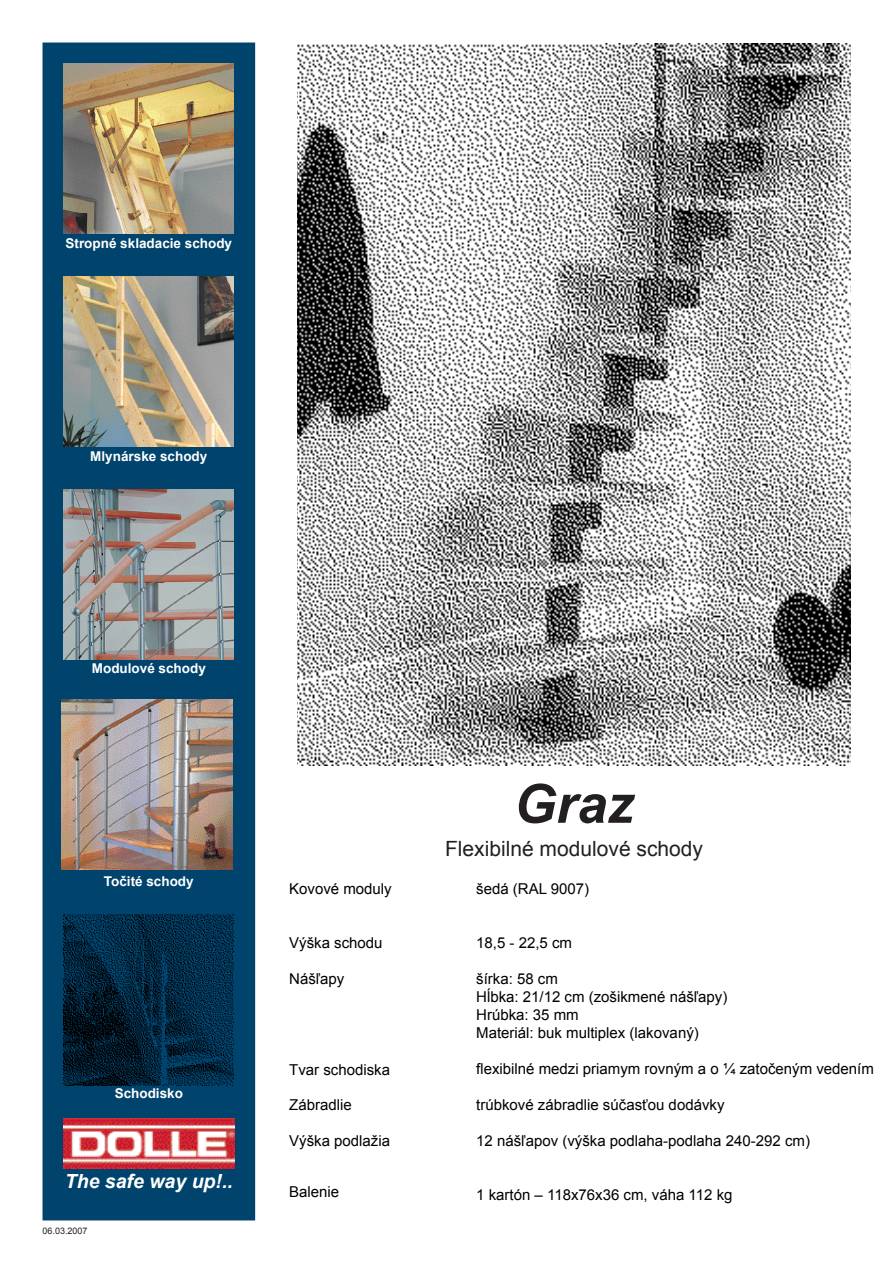
<style>
.page{position:relative;width:893px;height:1263px;background:#fff}
.page>*{position:absolute;margin:0;border:0;box-sizing:border-box;transform-origin:0 0}
.t1{font:italic 700 54px "Arial";color:#231f20}
.t2{font:21px "Arial";color:#231f20}
.t3{font:italic 700 19.5px "Arial";color:#fff}
.t4{font:15px "Arial";color:#000}
.t5{font:700 13.5px "Arial";color:#fff}
.t6{font:9px "Arial";color:#231f20}
</style>
<div class="page">
<img style="left:298px;top:43px;width:552px;height:722px">
<div style="left:43px;top:43px;width:212px;height:1177px;background:#00436d"></div>
<img style="left:64px;top:1118px;width:170px;height:50px">
<img style="left:64px;top:64px;width:170px;height:170px">
<img style="left:64px;top:276px;width:170px;height:170px">
<img style="left:62px;top:699px;width:170px;height:171px">
<img style="left:64px;top:489px;width:170px;height:170px">
<img style="left:64px;top:914px;width:169px;height:172px">
<p class="t5" style="left:66px;top:234px;width:168px">Stropné skladacie schody</p>
<p class="t5" style="left:90px;top:447px;width:119px">Mlynárske schody</p>
<p class="t5" style="left:92px;top:659px;width:116px">Modulové schody</p>
<p class="t5" style="left:104px;top:872px;width:91px">Točité schody</p>
<p class="t5" style="left:115px;top:1085px;width:70px">Schodisko</p>
<p class="t3" style="left:65px;top:1168px;width:169px">The safe way up!..</p>
<p class="t6" style="left:43px;top:1224px;width:47px">06.03.2007</p>
<p class="t4" style="left:289px;top:879px;width:104px">Kovové moduly</p>
<p class="t4" style="left:289px;top:933px;width:95px">Výška schodu</p>
<p class="t4" style="left:289px;top:969px;width:57px">Nášľapy</p>
<p class="t4" style="left:289px;top:1060px;width:102px">Tvar schodiska</p>
<p class="t4" style="left:289px;top:1095px;width:64px">Zábradlie</p>
<p class="t4" style="left:289px;top:1131px;width:102px">Výška podlažia</p>
<p class="t4" style="left:289px;top:1182px;width:52px">Balenie</p>
<p class="t1" style="left:514px;top:769px;width:122px">Graz</p>
<p class="t2" style="left:445px;top:835px;width:259px">Flexibilné modulové schody</p>
<p class="t4" style="left:476px;top:879px;width:114px">šedá (RAL 9007)</p>
<p class="t4" style="left:476px;top:933px;width:97px">18,5 - 22,5 cm</p>
<p class="t4" style="left:476px;top:969px;width:83px">šírka: 58 cm</p>
<p class="t4" style="left:476px;top:987px;width:253px">Hĺbka: 21/12 cm (zošikmené nášľapy)</p>
<p class="t4" style="left:476px;top:1005px;width:104px">Hrúbka: 35 mm</p>
<p class="t4" style="left:476px;top:1023px;width:224px">Materiál: buk multiplex (lakovaný)</p>
<p class="t4" style="left:476px;top:1059px;width:399px">flexibilné medzi priamym rovným a o ¼ zatočeným vedením</p>
<p class="t4" style="left:476px;top:1095px;width:250px">trúbkové zábradlie súčasťou dodávky</p>
<p class="t4" style="left:476px;top:1131px;width:335px">12 nášľapov (výška podlaha-podlaha 240-292 cm)</p>
<p class="t4" style="left:476px;top:1185px;width:258px">1 kartón – 118x76x36 cm, váha 112 kg</p>
</div>
